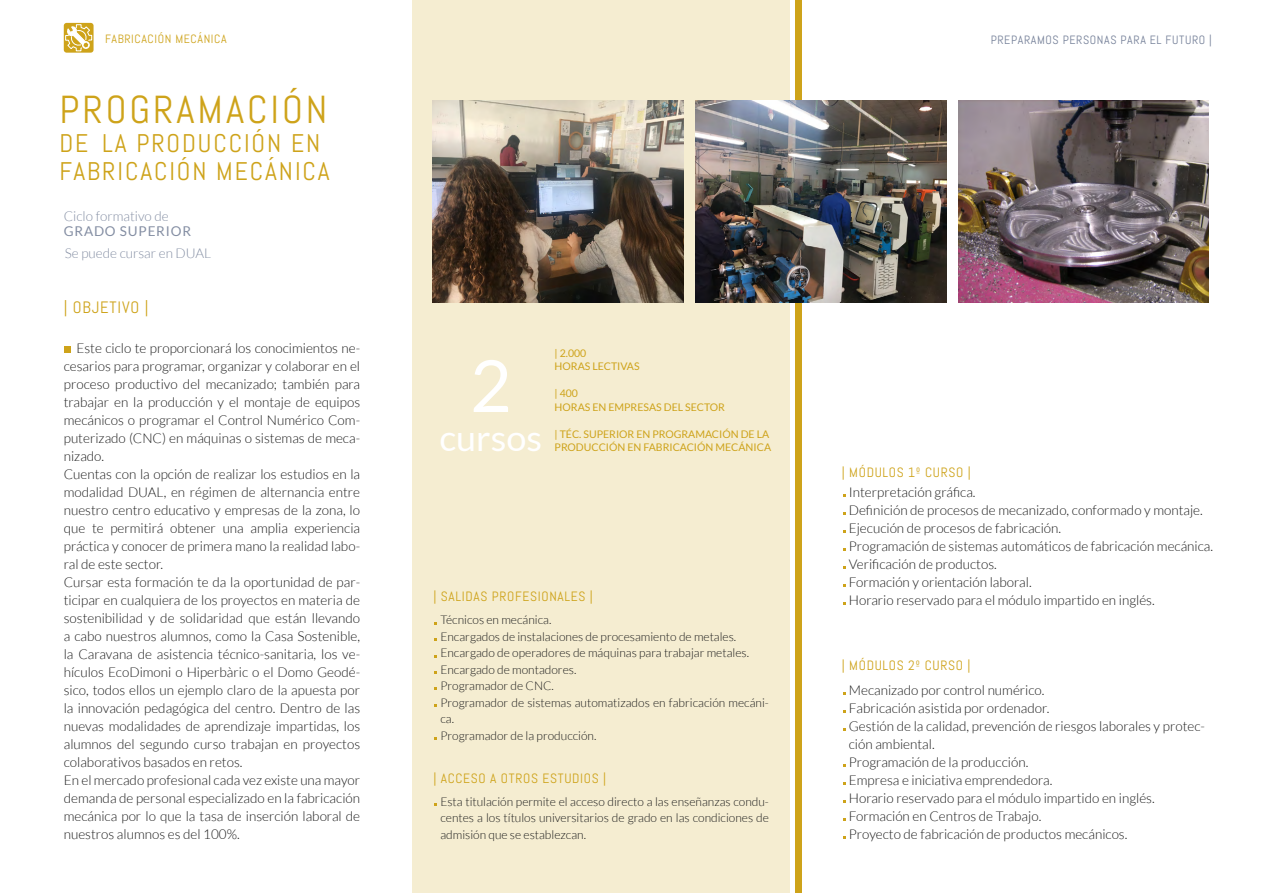
<style>
.page{position:relative;width:1263px;height:893px;background:#fff}
.page>*{position:absolute;margin:0;border:0;box-sizing:border-box;transform-origin:0 0}
.t1{font:72px "Lato";color:#fff}
.t2{font:39px "Abel";letter-spacing:.075em;color:#cea31a}
.t3{font:36px "Lato";color:#fff}
.t4{font:25.5px/28.5px "Abel";letter-spacing:.075em;color:#cea31a}
.t5{font:16.5px "Abel";letter-spacing:.05em;color:#cea31a}
.t6{font:300 13.5px/18px "Lato";color:#1a1a1a}
.t7{font:13.5px "Abel";letter-spacing:.05em;color:#cea31a}
.t8{font:300 13.5px "Lato";color:#848ea3}
.t9{font:13.5px "Lato";letter-spacing:.06em;color:#848ea3}
.t10{font:300 12px/16.5px "Lato";color:#1a1a1a}
.t11{font:12px "Abel";letter-spacing:.05em;color:#768199}
.t12{font:12px "Abel";letter-spacing:.05em;color:#cea31a}
.t13{font:10.5px/13.5px "Lato";color:#cea31a}
</style>
<div class="page">
<div style="left:412px;top:0;width:377px;height:893px;background:#f5edd1"></div>
<div style="left:795px;top:0;width:6px;height:893px;background:#cea31a"></div>
<svg style="left:64px;top:23px;width:30px;height:30px"></svg>
<svg style="left:65px;top:24px;width:27px;height:27px"></svg>
<div style="left:64px;top:346px;width:6px;height:7px;background:#cea31a"></div>
<img style="left:433px;top:101px;width:251px;height:202px">
<img style="left:696px;top:101px;width:250px;height:202px">
<img style="left:958px;top:101px;width:251px;height:202px">
<p class="t12" style="left:105px;top:31px;width:123px">FABRICACIÓN MECÁNICA</p>
<p class="t11" style="left:991px;top:32px;width:223px">PREPARAMOS PERSONAS PARA EL FUTURO |</p>
<h2 class="t2" style="left:60px;top:85px;width:269px">PROGRAMACIÓN</h2>
<h3 class="t4" style="left:60px;top:129px;width:272px">DE LA PRODUCCIÓN EN<br>FABRICACIÓN MECÁNICA</h3>
<p class="t8" style="left:64px;top:209px;width:106px">Ciclo formativo de</p>
<p class="t9" style="left:64px;top:223px;width:129px">GRADO SUPERIOR</p>
<p class="t8" style="left:65px;top:245px;width:148px">Se puede cursar en DUAL</p>
<p class="t5" style="left:64px;top:297px;width:86px">| OBJETIVO |</p>
<p class="t6" style="left:64px;top:339px;width:298px;text-indent:13px">Este ciclo te proporcionará los conocimientos ne&shy;cesarios para programar, organizar y colaborar en el proceso productivo del mecanizado; también para trabajar en la producción y el montaje de equipos mecánicos o programar el Control Numérico Com&shy;puterizado (CNC) en máquinas o sistemas de meca&shy;nizado.<br>Cuentas con la opción de realizar los estudios en la modalidad DUAL, en régimen de alternancia entre nuestro centro educativo y empresas de la zona, lo que te permitirá obtener una amplia experiencia práctica y conocer de primera mano la realidad labo&shy;ral de este sector.<br>Cursar esta formación te da la oportunidad de par&shy;ticipar en cualquiera de los proyectos en materia de sostenibilidad y de solidaridad que están llevando a cabo nuestros alumnos, como la Casa Sostenible, la Caravana de asistencia técnico-sanitaria, los ve&shy;hículos EcoDimoni o Hiperbàric o el Domo Geodé&shy;sico, todos ellos un ejemplo claro de la apuesta por la innovación pedagógica del centro. Dentro de las nuevas modalidades de aprendizaje impartidas, los alumnos del segundo curso trabajan en proyectos colaborativos basados en retos.<br>En el mercado profesional cada vez existe una mayor demanda de personal especializado en la fabricación mecánica por lo que la tasa de inserción laboral de nuestros alumnos es del 100%.</p>
<h1 class="t1" style="left:470px;top:346px;width:43px">2</h1>
<h3 class="t3" style="left:439px;top:418px;width:104px">cursos</h3>
<p class="t13" style="left:555px;top:346px;width:87px">| 2.000<br>HORAS LECTIVAS</p>
<p class="t13" style="left:555px;top:386px;width:172px">| 400<br>HORAS EN EMPRESAS DEL SECTOR</p>
<p class="t13" style="left:555px;top:427px;width:218px">| TÉC. SUPERIOR EN PROGRAMACIÓN DE LA<br>PRODUCCIÓN EN FABRICACIÓN MECÁNICA</p>
<p class="t7" style="left:433px;top:588px;width:161px">| SALIDAS PROFESIONALES |</p>
<p class="t10" style="left:440px;top:612px;width:330px">Técnicos en mecánica.<br>Encargados de instalaciones de procesamiento de metales.<br>Encargado de operadores de máquinas para trabajar metales.<br>Encargado de montadores.<br>Programador de CNC.<br>Programador de sistemas automatizados en fabricación mecáni&shy;ca.<br>Programador de la producción.</p>
<p class="t7" style="left:433px;top:770px;width:174px">| ACCESO A OTROS ESTUDIOS |</p>
<p class="t10" style="left:440px;top:793px;width:330px;text-align:justify">Esta titulación permite el acceso directo a las enseñanzas condu&shy;centes a los títulos universitarios de grado en las condiciones de admisión que se establezcan.</p>
<p class="t7" style="left:842px;top:464px;width:131px">| MÓDULOS 1º CURSO |</p>
<p class="t6" style="left:849px;top:483px;width:366px">Interpretación gráfica.<br>Definición de procesos de mecanizado, conformado y montaje.<br>Ejecución de procesos de fabricación.<br>Programación de sistemas automáticos de fabricación mecánica.<br>Verificación de productos.<br>Formación y orientación laboral.<br>Horario reservado para el módulo impartido en inglés.</p>
<p class="t7" style="left:842px;top:656px;width:130px">| MÓDULOS 2º CURSO |</p>
<p class="t6" style="left:849px;top:681px;width:358px">Mecanizado por control numérico.<br>Fabricación asistida por ordenador.<br>Gestión de la calidad, prevención de riesgos laborales y protec&shy;ción ambiental.<br>Programación de la producción.<br>Empresa e iniciativa emprendedora.<br>Horario reservado para el módulo impartido en inglés.<br>Formación en Centros de Trabajo.<br>Proyecto de fabricación de productos mecánicos.</p>
</div>
